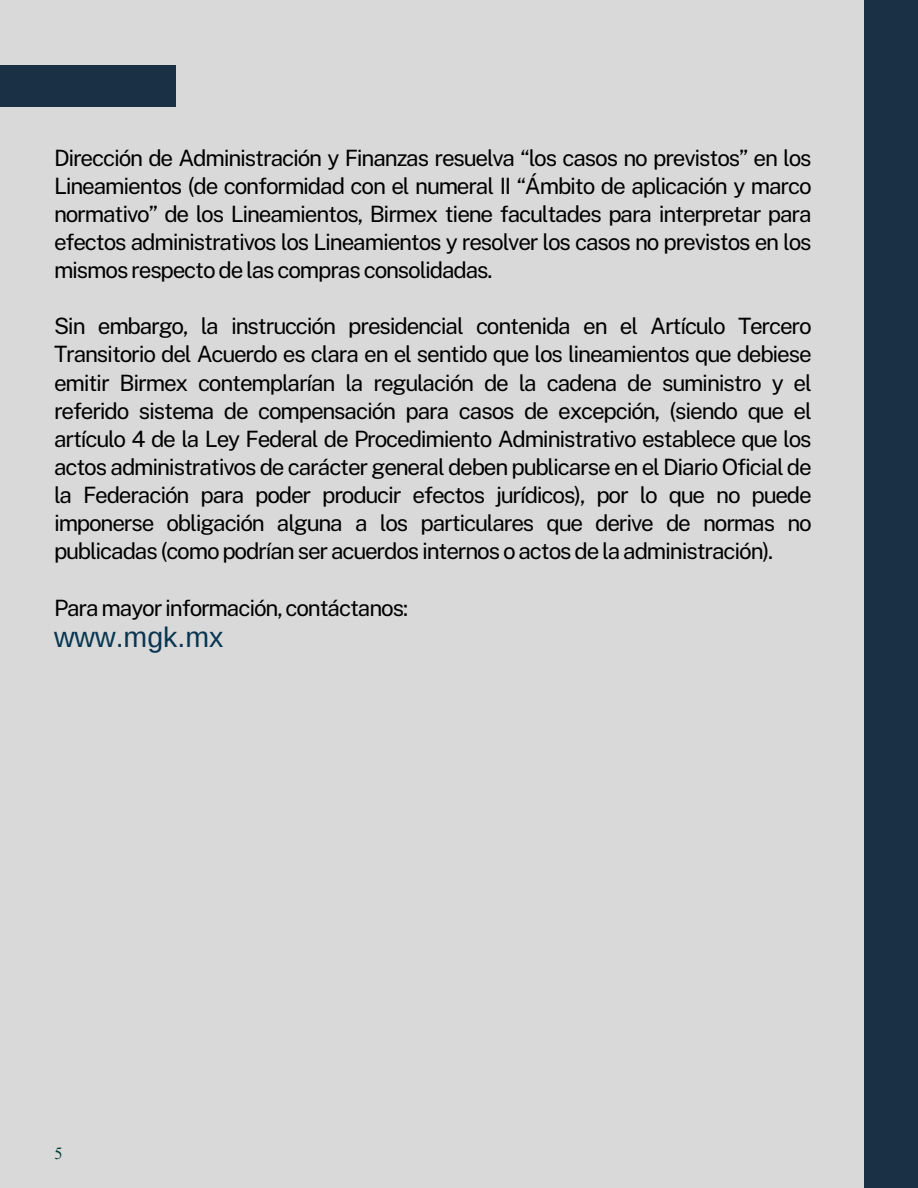
<style>
.page{position:relative;width:918px;height:1188px;background:#d9d9d9}
.page>*{position:absolute;margin:0;border:0;box-sizing:border-box;transform-origin:0 0}
.t1{font:28.5px "Arimo";color:#083652}
.t2{font:22.5px/28px "Public Sans";letter-spacing:-.055em;color:#000001;text-align:justify}
.t3{font:16.5px "Times NRMT Pro";color:#003b34}
</style>
<div class="page">
<div style="left:864px;top:0;width:54px;height:1188px;background:#1a3145"></div>
<div style="left:0;top:66px;width:175px;height:41px;background:#1a3145"></div>
<p class="t2" style="left:54px;top:143px;width:759px">Dirección de Administración y Finanzas resuelva “los casos no previstos” en los Lineamientos (de conformidad con el numeral II “Ámbito de aplicación y marco normativo” de los Lineamientos, Birmex tiene facultades para interpretar para efectos administrativos los Lineamientos y resolver los casos no previstos en los mismos respecto de las compras consolidadas.</p>
<p class="t2" style="left:54px;top:312px;width:759px">Sin embargo, la instrucción presidencial contenida en el Artículo Tercero Transitorio del Acuerdo es clara en el sentido que los lineamientos que debiese emitir Birmex contemplarían la regulación de la cadena de suministro y el referido sistema de compensación para casos de excepción, (siendo que el artículo 4 de la Ley Federal de Procedimiento Administrativo establece que los actos administrativos de carácter general deben publicarse en el Diario Oficial de la Federación para poder producir efectos jurídicos), por lo que no puede imponerse obligación alguna a los particulares que derive de normas no publicadas (como podrían ser acuerdos internos o actos de la administración).</p>
<p class="t2" style="left:54px;top:593px;width:356px">Para mayor información, contáctanos:</p>
<p class="t1" style="left:54px;top:621px;width:171px">www.mgk.mx</p>
<h1 class="t3" style="left:54px;top:1147px;width:10px">5</h1>
</div>
